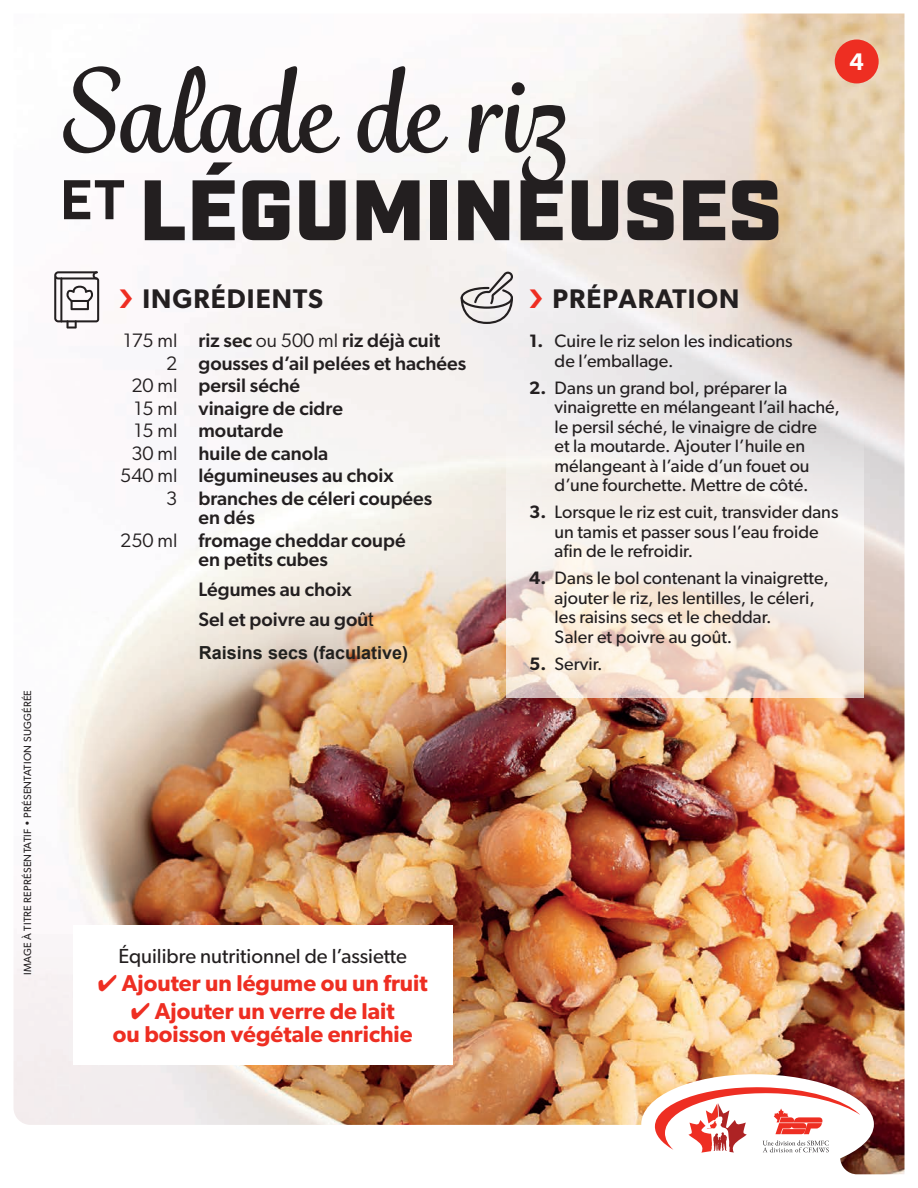
<style>
.page{position:relative;width:918px;height:1188px;background:#fff}
.page>*{position:absolute;margin:0;border:0;box-sizing:border-box;transform-origin:0 0}
.t1{font:700 111.45px "Grafolita Script";color:#231f20}
.t2{font:900 85.5px "Industry";letter-spacing:.01em;color:#231f20}
.t3{font:600 27px "Gibson";letter-spacing:.04em;color:#231f20}
.t4{font:25.5px "Source Code Variable";color:#fff}
.t5{font:600 22.95px/23px "Gibson";color:#ee2e22;text-align:center}
.t6{font:20.4px "Gibson";color:#231f20}
.t7{font:500 19.5px/30px "Gibson";color:#231f20}
.t8{font:18px/19.5px "Gibson";color:#231f20}
.t9{font:700 18px "Arial";color:#21211f}
.t10{font:10.5px "Gibson";letter-spacing:.025em;color:#231f20}
.s1{font-weight:400}
.s2{font-family:"Arial";font-weight:400;color:#21211f}
.s3{font-weight:600}
</style>
<div class="page">
<img style="left:14px;top:14px;width:890px;height:1160px">
<svg style="left:506px;top:271px;width:358px;height:427px;background:#eee6df"></svg>
<svg style="left:641px;top:1074px;width:233px;height:100px"></svg>
<div style="left:835px;top:40px;width:44px;height:43px;background:#ee2e22;border-radius:50%"></div>
<div style="left:73px;top:926px;width:380px;height:139px;background:#fff"></div>
<svg style="left:54px;top:271px;width:45px;height:58px"></svg>
<svg style="left:461px;top:272px;width:52px;height:52px"></svg>
<svg style="left:120px;top:289px;width:12px;height:19px"></svg>
<svg style="left:530px;top:289px;width:12px;height:19px"></svg>
<p class="t10" style="left:21px;top:975px;width:287px;rotate:-90deg">IMAGE À TITRE REPRÉSENTATIF • PRÉSENTATION SUGGÉRÉE</p>
<p class="t1" style="left:59px;top:36px;width:508px">Salade de riz</p>
<p class="t2" style="left:60px;top:159px;width:724px"><sup>ET</sup> LÉGUMINEUSES</p>
<p class="t4" style="left:849px;top:43px;width:17px">4</p>
<p class="t3" style="left:142px;top:283px;width:182px">INGRÉDIENTS</p>
<p class="t7" style="left:124px;top:325px;width:318px"><span class="s1">175 ml</span> riz sec <span class="s1">ou 500 ml</span> riz déjà cuit</p>
<p class="t7" style="left:166px;top:347px;width:301px"><span class="s1">2</span> gousses d’ail pelées et hachées</p>
<p class="t7" style="left:131px;top:370px;width:170px"><span class="s1">20 ml</span> persil séché</p>
<p class="t7" style="left:134px;top:392px;width:210px"><span class="s1">15 ml</span> vinaigre de cidre</p>
<p class="t7" style="left:134px;top:415px;width:150px"><span class="s1">15 ml</span> moutarde</p>
<p class="t7" style="left:131px;top:437px;width:199px"><span class="s1">30 ml</span> huile de canola</p>
<p class="t7" style="left:120px;top:460px;width:275px"><span class="s1">540 ml</span> légumineuses au choix</p>
<p class="t7" style="left:199px;top:488px;width:235px;line-height:19.5px;text-indent:-32px"><span class="s1">3</span> branches de céleri coupées en dés</p>
<p class="t7" style="left:120px;top:524px;width:287px"><span class="s1">250 ml</span> fromage cheddar coupé</p>
<p class="t7" style="left:198px;top:544px;width:177px">en petits cubes<br>Légumes au choix<br>Sel et poivre au goû<span class="s2">t</span></p>
<p class="t9" style="left:199px;top:640px;width:211px">Raisins secs (faculative)</p>
<p class="t3" style="left:553px;top:283px;width:188px">PRÉPARATION</p>
<p class="t8" style="left:555px;top:331px;width:240px;text-indent:-26px"><span class="s3">1.</span> Cuire le riz selon les indications de l’emballage.</p>
<p class="t8" style="left:555px;top:377px;width:287px;text-indent:-26px"><span class="s3">2.</span> Dans un grand bol, préparer la vinaigrette en mélangeant l’ail haché, le persil séché, le vinaigre de cidre<br>et la moutarde. Ajouter l’huile en mélangeant à l’aide d’un fouet ou d’une fourchette. Mettre de côté.</p>
<p class="t8" style="left:555px;top:502px;width:285px;text-indent:-26px"><span class="s3">3.</span> Lorsque le riz est cuit, transvider dans un tamis et passer sous l’eau froide afin de le refroidir.</p>
<p class="t8" style="left:555px;top:568px;width:276px;text-indent:-26px"><span class="s3">4.</span> Dans le bol contenant la vinaigrette, ajouter le riz, les lentilles, le céleri, les raisins secs et le cheddar.<br>Saler et poivre au goût.</p>
<p class="t8" style="left:529px;top:653px;width:75px"><span class="s3">5.</span> Servir.</p>
<p class="t6" style="left:118px;top:944px;width:290px">Équilibre nutritionnel de l’assiette</p>
<p class="t5" style="left:98px;top:971px;width:331px">✔ Ajouter un légume ou un fruit</p>
<p class="t5" style="left:113px;top:999px;width:301px">✔ Ajouter un verre de lait<br>ou boisson végétale enrichie</p>
</div>
